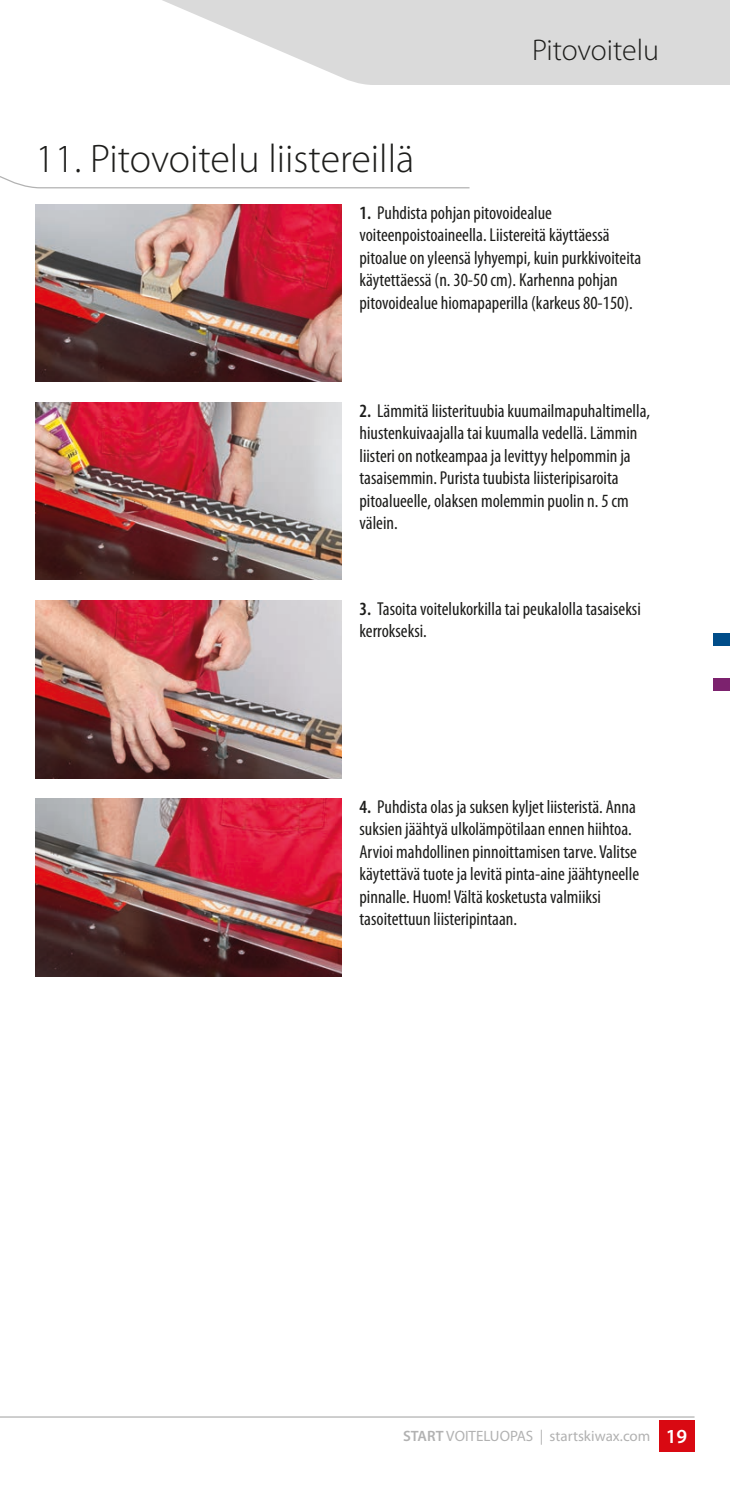
<style>
.page{position:relative;width:730px;height:1489px;background:#fff}
.page>*{position:absolute;margin:0;border:0;box-sizing:border-box;transform-origin:0 0}
.t1{font:300 40px "Myriad Pro";color:#1d1d1b}
.t2{font:300 30px "Myriad Pro";letter-spacing:-.005em;color:#1d1d1b}
.t3{font:600 20px "Myriad Pro";color:#fff}
.t4{font:condensed 18.75px/22.5px "Myriad Pro";color:#1d1d1b}
.t5{font:15px "Myriad Pro";color:#b2b2b2}
.s1{font-weight:600}
</style>
<div class="page">
<div style="left:713px;top:633px;width:17px;height:13px;background:#004d89"></div>
<div style="left:713px;top:678px;width:17px;height:13px;background:#7c226e"></div>
<img style="left:35px;top:204px;width:307px;height:178px">
<img style="left:35px;top:402px;width:307px;height:178px">
<img style="left:35px;top:600px;width:307px;height:178px">
<img style="left:35px;top:798px;width:307px;height:178px">
<div style="left:162px;top:0;width:568px;height:85px;background:#dadada"></div>
<svg style="left:0;top:33px;width:471px;height:156px"></svg>
<div style="left:659px;top:1420px;width:35px;height:31px;background:#d90912"></div>
<svg style="left:0;top:1416px;width:695px;height:2px"></svg>
<h1 class="t1" style="left:35px;top:134px;width:380px">11. Pitovoitelu liistereillä</h1>
<h2 class="t2" style="left:532px;top:32px;width:129px">Pitovoitelu</h2>
<p class="t4" style="left:359px;top:201px;width:283px"><span class="s1">1.</span> Puhdista pohjan pitovoidealue voiteenpoistoaineella. Liistereitä käyttäessä pitoalue on yleensä lyhyempi, kuin purkkivoiteita käytettäessä (n. 30-50 cm). Karhenna pohjan pitovoidealue hiomapaperilla (karkeus 80-150).</p>
<p class="t4" style="left:359px;top:399px;width:292px"><span class="s1">2.</span> Lämmitä liisterituubia kuumailmapuhaltimella, hiustenkuivaajalla tai kuumalla vedellä. Lämmin liisteri on notkeampaa ja levittyy helpommin ja tasaisemmin. Purista tuubista liisteripisaroita pitoalueelle, olaksen molemmin puolin n. 5 cm välein.</p>
<p class="t4" style="left:359px;top:597px;width:283px"><span class="s1">3.</span> Tasoita voitelukorkilla tai peukalolla tasaiseksi kerrokseksi.</p>
<p class="t4" style="left:359px;top:795px;width:281px"><span class="s1">4.</span> Puhdista olas ja suksen kyljet liisteristä. Anna suksien jäähtyä ulkolämpötilaan ennen hiihtoa.<br>Arvioi mahdollinen pinnoittamisen tarve. Valitse käytettävä tuote ja levitä pinta-aine jäähtyneelle pinnalle. Huom! Vältä kosketusta valmiiksi tasoitettuun liisteripintaan.</p>
<p class="t5" style="left:403px;top:1426px;width:249px"><span class="s1">START</span> VOITELUOPAS | startskiwax.com</p>
<p class="t3" style="left:666px;top:1423px;width:23px">19</p>
</div>
